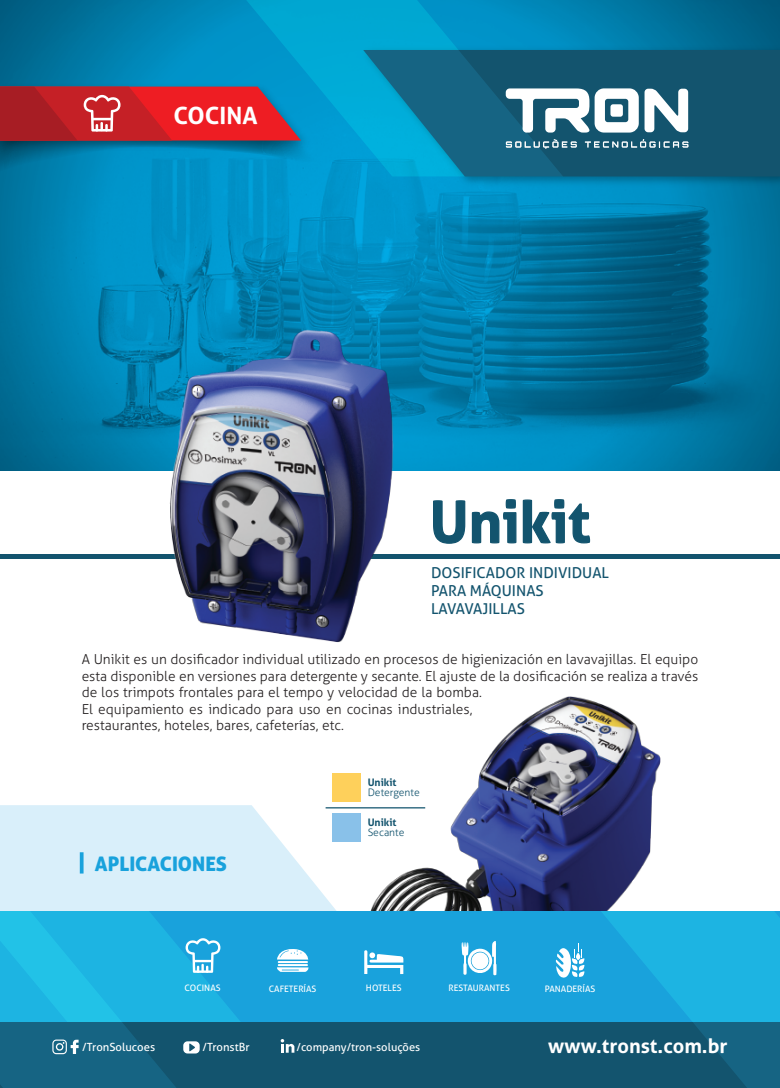
<style>
.page{position:relative;width:780px;height:1088px;background:#fff}
.page>*{position:absolute;margin:0;border:0;box-sizing:border-box;transform-origin:0 0}
.t1{font:700 57.5px "Aller";color:#13546e}
.t2{font:700 23.88px "Aller";color:#fff}
.t3{font:700 20px "Aller";color:#fff}
.t4{font:20px "Aller Display";color:#19a2dc}
.t5{font:15px/18px "Aller";color:#13546e}
.t6{font:300 13.75px/16.5px "Aller";color:#231f20}
.t7{font:11.25px "Aller";color:#fff}
.t8{font:11.12px "Aller";color:#fff}
.t9{font:300 10.38px "Aller";color:#13546e}
.t10{font:700 10.38px "Aller";color:#13546e}
.t11{font:8.88px "Aller";color:#fff}
</style>
<div class="page">
<img style="left:0;top:0;width:780px;height:559px">
<img style="left:355px;top:696px;width:306px;height:215px">
<svg style="left:0;top:805px;width:355px;height:106px;fill:#d9effa"></svg>
<div style="left:0;top:911px;width:780px;height:111px;background:#19a2dc"></div>
<img style="left:356px;top:43px;width:424px;height:148px">
<div style="left:563px;top:50px;width:217px;height:126px;background:#13546e"></div>
<svg style="left:644px;top:89px;width:44px;height:43px"></svg>
<svg style="left:563px;top:88px;width:75px;height:45px"></svg>
<svg style="left:563px;top:139px;width:13px;height:10px"></svg>
<svg style="left:585px;top:139px;width:103px;height:9px"></svg>
<div style="left:0;top:553px;width:780px;height:5px;background:#13546e"></div>
<div style="left:0;top:471px;width:780px;height:83px;background:#fff"></div>
<svg style="left:433px;top:499px;width:157px;height:45px"></svg>
<svg style="left:80px;top:852px;width:4px;height:21px"></svg>
<svg style="left:195px;top:945px;width:114px;height:77px"></svg>
<div style="left:0;top:1022px;width:780px;height:66px;background:#13546e"></div>
<svg style="left:601px;top:911px;width:179px;height:177px"></svg>
<svg style="left:0;top:911px;width:195px;height:177px;background:#1a97be"></svg>
<svg style="left:246px;top:0;width:317px;height:176px;background:#0e8cb4"></svg>
<svg style="left:281px;top:1039px;width:13px;height:14px"></svg>
<svg style="left:183px;top:1041px;width:17px;height:12px"></svg>
<svg style="left:52px;top:1039px;width:27px;height:15px"></svg>
<img style="left:158px;top:324px;width:244px;height:319px">
<div style="left:332px;top:773px;width:28px;height:29px;background:#fed05b"></div>
<div style="left:332px;top:813px;width:28px;height:29px;background:#89c1e9"></div>
<hr style="left:325px;top:807px;width:100px;height:1px;background:#13546e">
<img style="left:0;top:79px;width:315px;height:8px">
<svg style="left:0;top:87px;width:316px;height:89px;background:#70516b"></svg>
<svg style="left:185px;top:938px;width:35px;height:35px"></svg>
<svg style="left:364px;top:950px;width:39px;height:24px"></svg>
<svg style="left:461px;top:941px;width:35px;height:35px"></svg>
<svg style="left:555px;top:944px;width:29px;height:34px"></svg>
<svg style="left:277px;top:947px;width:31px;height:12px"></svg>
<hr style="left:278px;top:961px;width:30px;height:2px;background:#fff">
<hr style="left:278px;top:964px;width:30px;height:2px;background:#fff">
<svg style="left:276px;top:967px;width:33px;height:5px"></svg>
<h2 class="t2" style="left:173px;top:100px;width:85px">COCINA</h2>
<h1 class="t1" style="left:430px;top:486px;width:162px">Unikit</h1>
<p class="t5" style="left:431px;top:563px;width:179px">DOSIFICADOR INDIVIDUAL<br>PARA MÁQUINAS<br>LAVAVAJILLAS</p>
<p class="t6" style="left:82px;top:651px;width:618px">A Unikit es un dosificador individual utilizado en procesos de higienización en lavavajillas. El equipo esta disponible en versiones para detergente y secante. El ajuste de la dosificación se realiza a través de los trimpots frontales para el tempo y velocidad de la bomba.<br>El equipamiento es indicado para uso en cocinas industriales,<br>restaurantes, hoteles, bares, cafeterías, etc.</p>
<h3 class="t4" style="left:95px;top:851px;width:134px">APLICACIONES</h3>
<p class="t10" style="left:367px;top:776px;width:30px">Unikit</p>
<p class="t9" style="left:367px;top:786px;width:54px">Detergente</p>
<p class="t10" style="left:367px;top:816px;width:30px">Unikit</p>
<p class="t9" style="left:367px;top:826px;width:38px">Secante</p>
<p class="t11" style="left:185px;top:983px;width:38px">COCINAS</p>
<p class="t11" style="left:269px;top:983px;width:49px">CAFETERÍAS</p>
<p class="t11" style="left:366px;top:983px;width:37px">HOTELES</p>
<p class="t11" style="left:448px;top:983px;width:63px">RESTAURANTES</p>
<p class="t11" style="left:544px;top:983px;width:52px">PANADERÍAS</p>
<p class="t7" style="left:82px;top:1040px;width:75px">/TronSolucoes</p>
<p class="t7" style="left:202px;top:1040px;width:49px">/TronstBr</p>
<p class="t8" style="left:296px;top:1040px;width:125px">/company/tron-soluções</p>
<h3 class="t3" style="left:548px;top:1033px;width:181px">www.tronst.com.br</h3>
</div>
